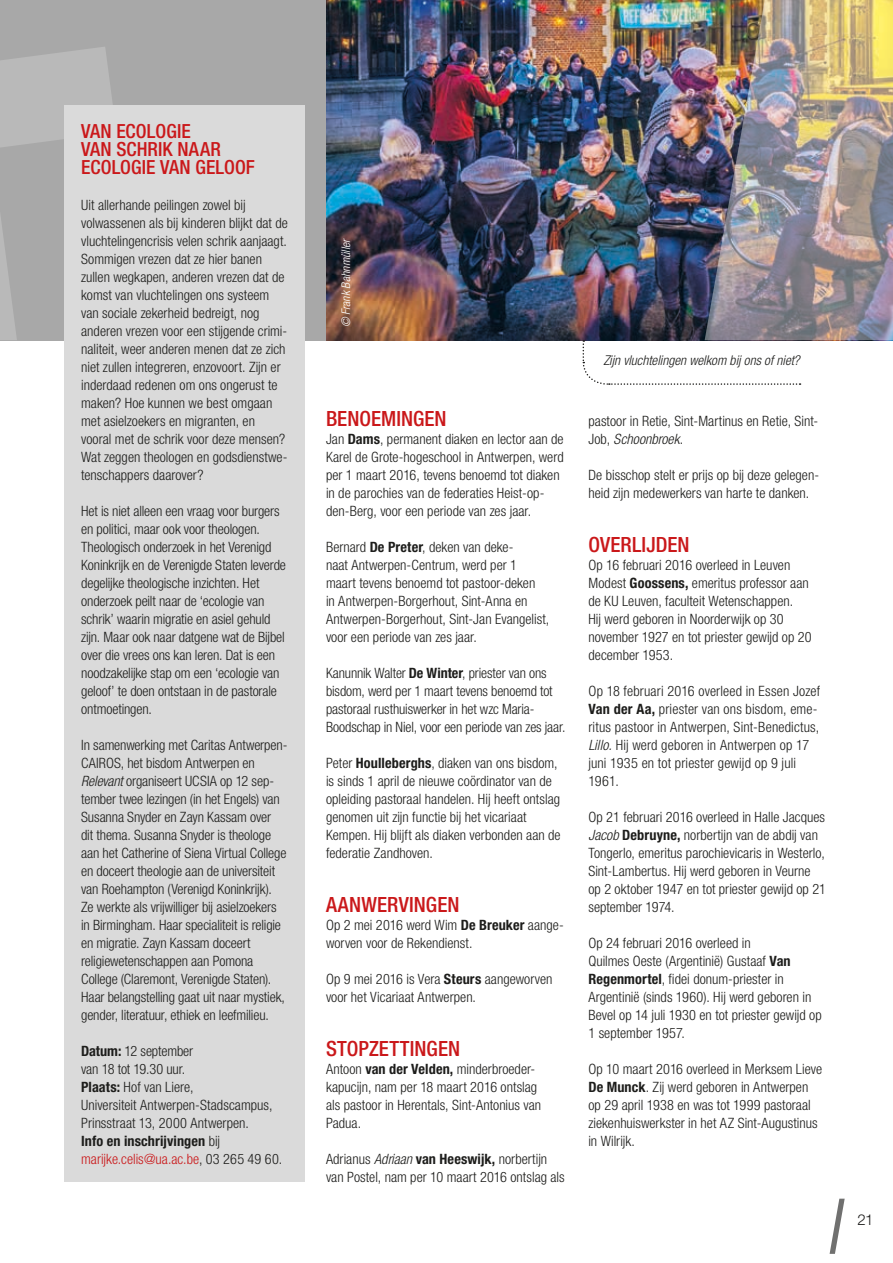
<style>
.page{position:relative;width:893px;height:1263px;background:#fff}
.page>*{position:absolute;margin:0;border:0;box-sizing:border-box;transform-origin:0 0}
.t1{font:500 condensed 21px "Helvetica Neue LT";color:#ca181a}
.t2{font:500 condensed 19.5px/18px "Helvetica Neue LT";color:#ca181a}
.t3{font:300 15px "Helvetica Neue LT";color:#1d1d1b}
.t4{font:300 condensed 14.25px/18px "Helvetica Neue LT";color:#1d1d1b}
.t5{font:italic 300 condensed 13.5px "Helvetica Neue LT";color:#1d1d1b}
.t6{font:italic 300 condensed 12px "Helvetica Neue LT";color:#fff}
.s1{font-style:italic}
.s2{font-weight:700}
.s3{color:#ca181a}
</style>
<div class="page">
<svg style="left:830px;top:1199px;width:15px;height:55px"></svg>
<div style="left:0;top:0;width:893px;height:340px;background:#a8a8a8"></div>
<img style="left:326px;top:0;width:379px;height:340px">
<svg style="left:582px;top:340px;width:218px;height:45px"></svg>
<img style="left:705px;top:0;width:188px;height:340px">
<svg style="left:0;top:47px;width:113px;height:293px"></svg>
<div style="left:64px;top:105px;width:241px;height:1076px;background:#dadada"></div>
<h2 class="t2" style="left:81px;top:122px;width:175px">VAN ECOLOGIE<br>VAN SCHRIK NAAR<br>ECOLOGIE VAN GELOOF</h2>
<p class="t4" style="left:81px;top:196px;width:208px">Uit allerhande peilingen zowel bij volwassenen als bij kinderen blijkt dat de vluchtelingencrisis velen schrik aanjaagt.<br>Sommigen vrezen dat ze hier banen zullen wegkapen, anderen vrezen dat de komst van vluchtelingen ons systeem van sociale zekerheid bedreigt, nog anderen vrezen voor een stijgende crimi&shy;naliteit, weer anderen menen dat ze zich niet zullen integreren, enzovoort. Zijn er inderdaad redenen om ons ongerust te maken? Hoe kunnen we best omgaan met asielzoekers en migranten, en vooral met de schrik voor deze mensen?<br>Wat zeggen theologen en godsdienstwe&shy;tenschappers daarover?</p>
<p class="t4" style="left:81px;top:502px;width:206px">Het is niet alleen een vraag voor burgers en politici, maar ook voor theologen.<br>Theologisch onderzoek in het Verenigd Koninkrijk en de Verenigde Staten leverde degelijke theologische inzichten. Het onderzoek peilt naar de ‘ecologie van schrik’ waarin migratie en asiel gehuld zijn. Maar ook naar datgene wat de Bijbel over die vrees ons kan leren. Dat is een noodzakelijke stap om een ‘ecologie van geloof’ te doen ontstaan in de pastorale ontmoetingen.</p>
<p class="t4" style="left:81px;top:736px;width:208px">In samenwerking met Caritas Antwerpen-CAIROS, het bisdom Antwerpen en <span class="s1">Relevant</span> organiseert UCSIA op 12 sep&shy;tember twee lezingen (in het Engels) van Susanna Snyder en Zayn Kassam over<br>dit thema. Susanna Snyder is theologe aan het Catherine of Siena Virtual College en doceert theologie aan de universiteit van Roehampton (Verenigd Koninkrijk).<br>Ze werkte als vrijwilliger bij asielzoekers in Birmingham. Haar specialiteit is religie en migratie. Zayn Kassam doceert religiewetenschappen aan Pomona College (Claremont, Verenigde Staten).<br>Haar belangstelling gaat uit naar mystiek, gender, literatuur, ethiek en leefmilieu.</p>
<p class="t4" style="left:81px;top:1042px;width:203px"><span class="s2">Datum:</span> 12 september<br>van 18 tot 19.30 uur.<br><span class="s2">Plaats:</span> Hof van Liere,<br>Universiteit Antwerpen-Stadscampus,<br>Prinsstraat 13, 2000 Antwerpen.<br><span class="s2">Info en inschrijvingen</span> bij <span class="s3">marijke.celis@ua.ac.be</span>, 03 265 49 60.</p>
<p class="t6" style="left:339px;top:327px;width:91px;rotate:-90deg">© Frank Bahnmüller</p>
<h1 class="t1" style="left:326px;top:406px;width:122px">BENOEMINGEN</h1>
<p class="t4" style="left:326px;top:430px;width:239px">Jan <span class="s2">Dams</span>, permanent diaken en lector aan de Karel de Grote-hogeschool in Antwerpen, werd per 1 maart 2016, tevens benoemd tot diaken in de parochies van de federaties Heist-op&shy;den-Berg, voor een periode van zes jaar.</p>
<p class="t4" style="left:326px;top:538px;width:225px">Bernard <span class="s2">De Preter</span>, deken van deke-<br>naat Antwerpen-Centrum, werd per 1 maart tevens benoemd tot pastoor-deken<br>in Antwerpen-Borgerhout, Sint-Anna en Antwerpen-Borgerhout, Sint-Jan Evangelist, voor een periode van zes jaar.</p>
<p class="t4" style="left:326px;top:664px;width:241px">Kanunnik Walter <span class="s2">De Winter</span>, priester van ons bisdom, werd per 1 maart tevens benoemd tot pastoraal rusthuiswerker in het wzc Maria-Boodschap in Niel, voor een periode van zes jaar.</p>
<p class="t4" style="left:326px;top:754px;width:236px">Peter <span class="s2">Houlleberghs</span>, diaken van ons bisdom, is sinds 1 april de nieuwe coördinator van de opleiding pastoraal handelen. Hij heeft ontslag genomen uit zijn functie bij het vicariaat Kempen. Hij blijft als diaken verbonden aan de federatie Zandhoven.</p>
<h1 class="t1" style="left:326px;top:892px;width:135px">AANWERVINGEN</h1>
<p class="t4" style="left:326px;top:916px;width:239px">Op 2 mei 2016 werd Wim <span class="s2">De Breuker</span> aange&shy;worven voor de Rekendienst.</p>
<p class="t4" style="left:326px;top:970px;width:228px">Op 9 mei 2016 is Vera <span class="s2">Steurs</span> aangeworven voor het Vicariaat Antwerpen.</p>
<h1 class="t1" style="left:326px;top:1036px;width:136px">STOPZETTINGEN</h1>
<p class="t4" style="left:326px;top:1060px;width:217px">Antoon <span class="s2">van der Velden,</span> minderbroeder&shy;kapucijn, nam per 18 maart 2016 ontslag als pastoor in Herentals, Sint-Antonius van<br>Padua.</p>
<p class="t4" style="left:326px;top:1150px;width:240px">Adrianus <span class="s1">Adriaan</span> <span class="s2">van Heeswijk,</span> norbertijn van Postel, nam per 10 maart 2016 ontslag als</p>
<p class="t5" style="left:603px;top:353px;width:198px">Zijn vluchtelingen welkom bij ons of niet?</p>
<p class="t4" style="left:588px;top:412px;width:231px">pastoor in Retie, Sint-Martinus en Retie, Sint-<br>Job, <span class="s1">Schoonbroek</span>.</p>
<p class="t4" style="left:588px;top:466px;width:232px">De bisschop stelt er prijs op bij deze gelegen&shy;heid zijn medewerkers van harte te danken.</p>
<h1 class="t1" style="left:588px;top:532px;width:103px">OVERLIJDEN</h1>
<p class="t4" style="left:588px;top:556px;width:225px">Op 16 februari 2016 overleed in Leuven Modest <span class="s2">Goossens,</span> emeritus professor aan de KU Leuven, faculteit Wetenschappen.<br>Hij werd geboren in Noorderwijk op 30 november 1927 en tot priester gewijd op 20 december 1953.</p>
<p class="t4" style="left:588px;top:682px;width:233px">Op 18 februari 2016 overleed in Essen Jozef <span class="s2">Van der Aa,</span> priester van ons bisdom, eme&shy;ritus pastoor in Antwerpen, Sint-Benedictus, <span class="s1">Lillo.</span> Hij werd geboren in Antwerpen op 17 juni 1935 en tot priester gewijd op 9 juli 1961.</p>
<p class="t4" style="left:588px;top:808px;width:239px">Op 21 februari 2016 overleed in Halle Jacques <span class="s1">Jacob</span> <span class="s2">Debruyne,</span> norbertijn van de abdij van Tongerlo, emeritus parochievicaris in Westerlo, Sint-Lambertus. Hij werd geboren in Veurne op 2 oktober 1947 en tot priester gewijd op 21 september 1974.</p>
<p class="t4" style="left:588px;top:934px;width:235px">Op 24 februari 2016 overleed in<br>Quilmes Oeste (Argentinië) Gustaaf <span class="s2">Van Regenmortel</span>, fidei donum-priester in Argentinië (sinds 1960). Hij werd geboren in Bevel op 14 juli 1930 en tot priester gewijd op 1 september 1957.</p>
<p class="t4" style="left:588px;top:1060px;width:235px">Op 10 maart 2016 overleed in Merksem Lieve <span class="s2">De Munck</span>. Zij werd geboren in Antwerpen op 29 april 1938 en was tot 1999 pastoraal ziekenhuiswerkster in het AZ Sint-Augustinus in Wilrijk.</p>
<p class="t3" style="left:857px;top:1210px;width:18px">21</p>
</div>
